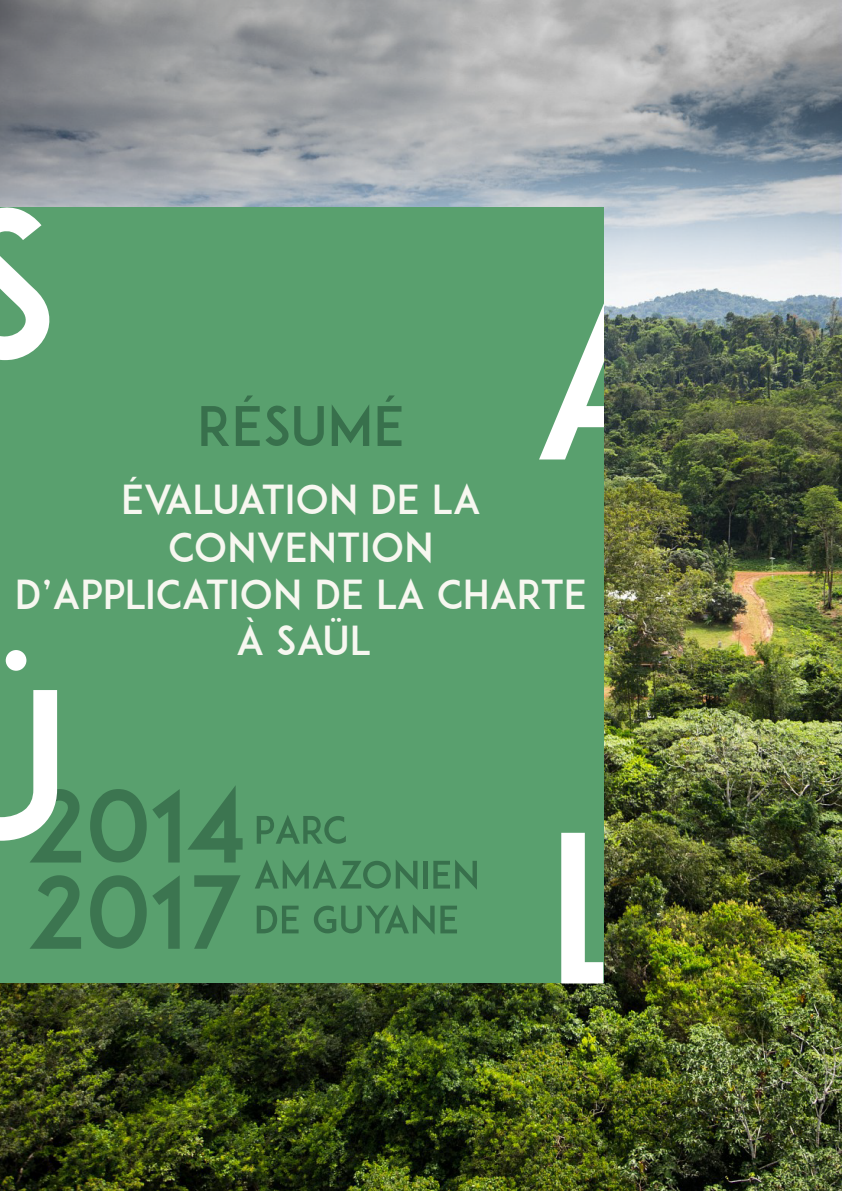
<style>
.page{position:relative;width:842px;height:1191px;background:#fff}
.page>*{position:absolute;margin:0;border:0;box-sizing:border-box;transform-origin:0 0}
.t1{font:99px/86.2px "ADAM.CGPRO";color:rgb(56 112 76/.88)}
.t2{font:53.7px "ADAM.CGPRO";color:#38704c}
.t3{font:39.6px/46.8px "ADAM.CGPRO";color:#f7f7f0;text-align:center}
</style>
<div class="page">
<img style="left:0;top:0;width:842px;height:1191px">
<div style="left:0;top:207px;width:603px;height:776px;background:#59a06e"></div>
<svg style="left:0;top:207px;width:50px;height:153px"></svg>
<svg style="left:539px;top:306px;width:64px;height:153px"></svg>
<svg style="left:0;top:650px;width:57px;height:190px"></svg>
<svg style="left:561px;top:832px;width:42px;height:151px"></svg>
<svg style="left:257px;top:815px;width:89px;height:28px"></svg>
<svg style="left:255px;top:860px;width:162px;height:29px"></svg>
<div style="left:423px;top:860px;width:5px;height:28px;background:#38704c"></div>
<svg style="left:433px;top:860px;width:44px;height:29px"></svg>
<svg style="left:257px;top:905px;width:42px;height:28px"></svg>
<svg style="left:314px;top:905px;width:143px;height:29px"></svg>
<h2 class="t2" style="left:197px;top:393px;width:209px">RÉSUMÉ</h2>
<p class="t3" style="left:15px;top:476px;width:573px">ÉVALUATION DE LA<br>CONVENTION<br>D’APPLICATION DE LA CHARTE<br>À SAÜL</p>
<h1 class="t1" style="left:26px;top:782px;width:223px">2014<br>2017</h1>
</div>
